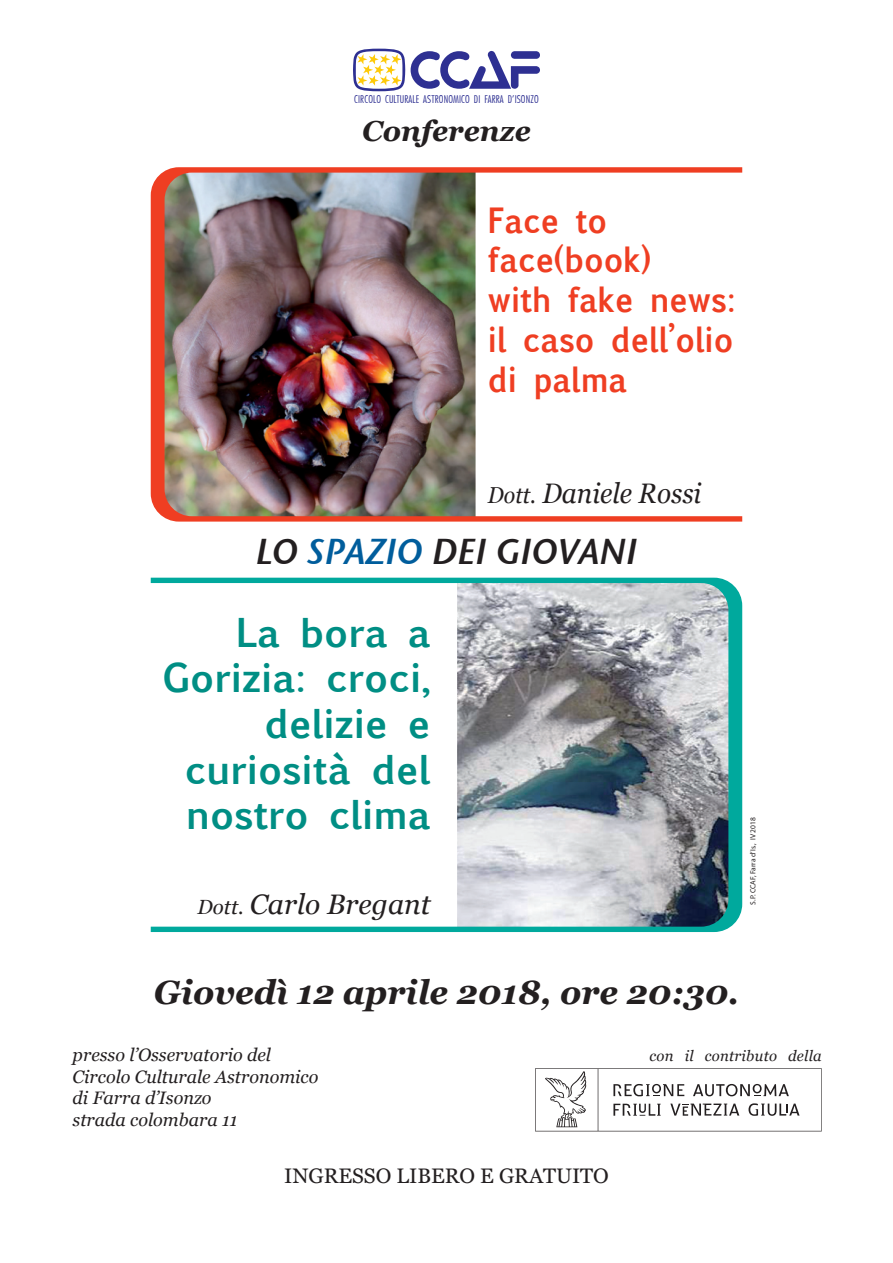
<style>
.page{position:relative;width:893px;height:1263px;background:#fff}
.page>*{position:absolute;margin:0;border:0;box-sizing:border-box;transform-origin:0 0}
.t1{font:700 37.95px/45.6px "Euphemia UCAS";color:#008e84;text-align:right}
.t2{font:35.85px "Stone Sans Sem ITCTT Semi Ita";color:#231f20}
.t3{font:italic 700 33.6px "Georgia";color:#231f20}
.t4{font:700 33.3px/39.9px "Euphemia UCAS";color:#ef3e22;scale:.93 1}
.t5{font:italic 700 28.95px "Georgia";color:#231f20}
.t6{font:italic 28.2px "Georgia";color:#231f20;scale:.93 1}
.t7{font:italic 28.2px "Georgia";color:#231f20}
.t8{font:21px "Georgia";color:#231f20}
.t9{font:italic 18px/21.6px "Georgia";color:#231f20}
.t10{font:italic 14.85px "Georgia";letter-spacing:.015em;color:#231f20}
.t11{font:10.35px "Fujiyama Light";letter-spacing:.015em;color:#2e3092}
.t12{font:7.5px "Myriad Pro";color:#231f20}
.s1{font-size:23.1px}
.s2{color:#005d9c}
.s3{font-size:20.55px}
</style>
<div class="page">
<svg style="left:353px;top:49px;width:187px;height:42px"></svg>
<svg style="left:535px;top:1068px;width:286px;height:63px"></svg>
<img style="left:151px;top:167px;width:591px;height:355px">
<svg style="left:151px;top:578px;width:591px;height:354px"></svg>
<p class="t11" style="left:354px;top:92px;width:186px">CIRCOLO CULTURALE ASTRONOMICO DI FARRA D'ISONZO</p>
<h3 class="t5" style="left:362px;top:110px;width:170px">Conferenze</h3>
<h3 class="t4" style="left:488px;top:200px;width:268px">Face to face(book)<br>with fake news: il caso dell’olio di palma</h3>
<h3 class="t6" style="left:488px;top:473px;width:231px"><span class="s1">Dott.</span> Daniele Rossi</h3>
<h2 class="t2" style="left:255px;top:522px;width:383px">LO <span class="s2">SPAZIO</span> DEI GIOVANI</h2>
<h1 class="t1" style="left:162px;top:609px;width:270px">La bora a<br>Gorizia: croci, delizie e curiosità del nostro clima</h1>
<h3 class="t7" style="left:197px;top:883px;width:234px"><span class="s3">Dott.</span> Carlo Bregant</h3>
<p class="t12" style="left:748px;top:905px;width:89px;rotate:-90deg">S.P. CCAF, Farra d’Is., IV 2018</p>
<h3 class="t3" style="left:154px;top:967px;width:587px">Giovedì 12 aprile 2018, ore 20:30.</h3>
<p class="t9" style="left:73px;top:1043px;width:247px">presso l’Osservatorio del<br>Circolo Culturale Astronomico di Farra d’Isonzo<br>strada colombara 11</p>
<p class="t10" style="left:649px;top:1045px;width:174px">con il contributo della</p>
<p class="t8" style="left:284px;top:1161px;width:326px">INGRESSO LIBERO E GRATUITO</p>
</div>
